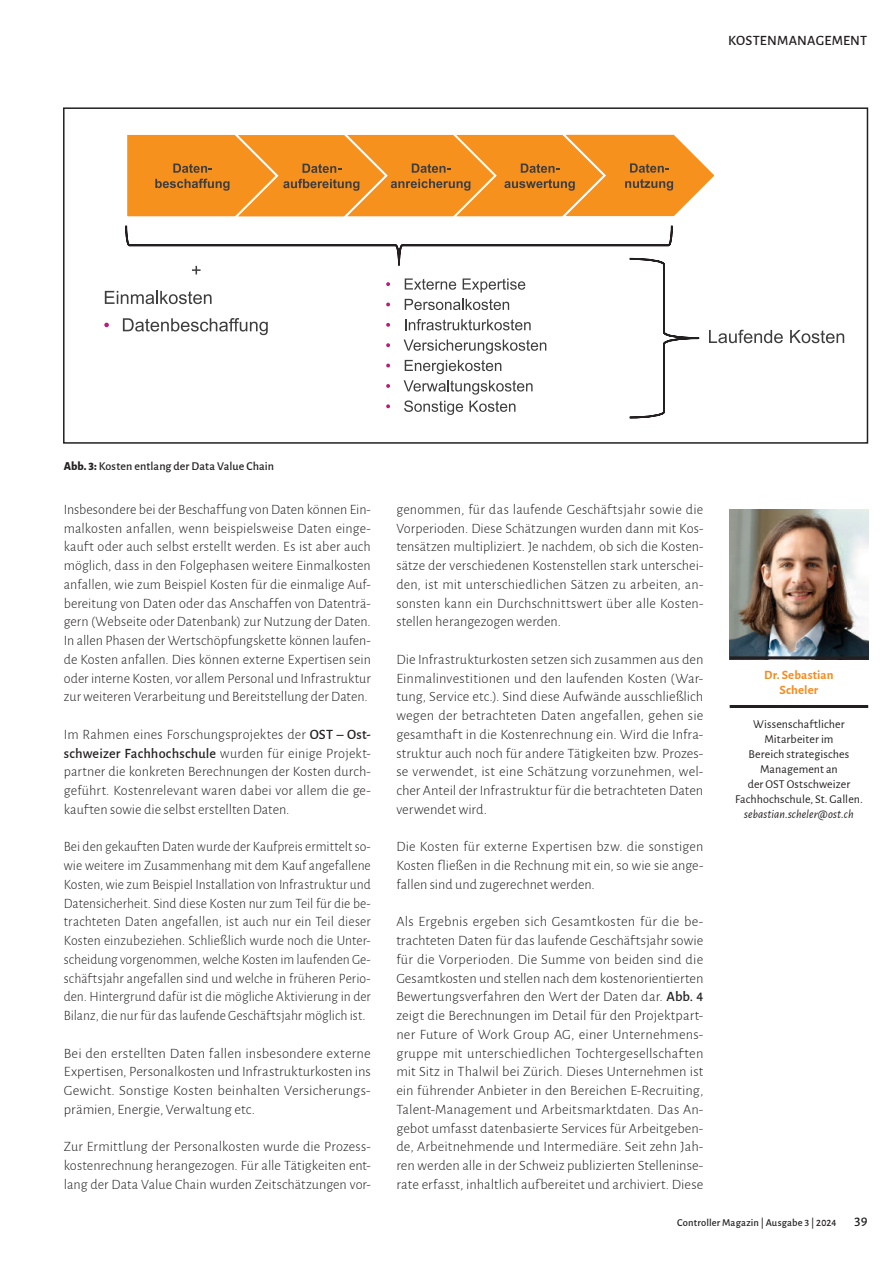
<style>
.page{position:relative;width:893px;height:1263px;background:#fff}
.page>*{position:absolute;margin:0;border:0;box-sizing:border-box;transform-origin:0 0}
.t1{font:300 14.25px/18.8px "Alegreya Sans";color:#231f20;text-align:justify}
.t2{font:300 14.25px/18.8px "Alegreya Sans";color:#231f20;text-align:justify;scale:.96 1}
.t3{font:500 14.25px "Alegreya Sans";letter-spacing:.01em;color:#231f20}
.t4{font:700 12.75px/15px "Alegreya Sans";letter-spacing:.01em;color:#f68b1f;text-align:center}
.t5{font:12px/15px "Alegreya Sans";letter-spacing:.005em;color:#231f20;text-align:center}
.t6{font:500 12px "Alegreya Sans";letter-spacing:.01em;color:#231f20}
.t7{font:italic 12px "Alegreya Sans";letter-spacing:.005em;color:#231f20}
.t8{font:500 10.5px "Alegreya Sans";letter-spacing:.01em;color:#231f20}
.s1{font-weight:800}
.s2{font-weight:500}
</style>
<div class="page">
<img style="left:730px;top:509px;width:138px;height:147px">
<hr style="left:730px;top:656px;width:138px;height:3px;background:#231f20">
<hr style="left:730px;top:705px;width:138px;height:3px;background:#231f20">
<svg style="left:790px;top:330px;width:54px;height:13px"></svg>
<svg style="left:104px;top:134px;width:679px;height:285px"></svg>
<div style="left:63px;top:107px;width:805px;height:337px;border:2px solid #231f20"></div>
<p class="t3" style="left:728px;top:31px;width:141px">KOSTENMANAGEMENT</p>
<p class="t6" style="left:64px;top:458px;width:212px"><span class="s1">Abb. 3:</span> Kosten entlang der Data Value Chain</p>
<p class="t1" style="left:64px;top:499px;width:309px">Insbesondere bei der Beschaffung von Daten können Ein&shy;malkosten anfallen, wenn beispielsweise Daten einge&shy;kauft oder auch selbst erstellt werden. Es ist aber auch möglich, dass in den Folgephasen weitere Einmalkosten anfallen, wie zum Beispiel Kosten für die einmalige Auf&shy;bereitung von Daten oder das Anschaffen von Datenträ&shy;gern (Webseite oder Datenbank) zur Nutzung der Daten.<br>In allen Phasen der Wertschöpfungskette können laufen&shy;de Kosten anfallen. Dies können externe Expertisen sein oder interne Kosten, vor allem Personal und Infrastruktur zur weiteren Verarbeitung und Bereitstellung der Daten.</p>
<p class="t1" style="left:64px;top:724px;width:309px">Im Rahmen eines Forschungsprojektes der <span class="s2">OST – Ost&shy;schweizer Fachhochschule</span> wurden für einige Projekt&shy;partner die konkreten Berechnungen der Kosten durch&shy;geführt. Kostenrelevant waren dabei vor allem die ge&shy;kauften sowie die selbst erstellten Daten.</p>
<p class="t2" style="left:64px;top:837px;width:321px">Bei den gekauften Daten wurde der Kaufpreis ermittelt so&shy;wie weitere im Zusammenhang mit dem Kauf angefallene Kosten, wie zum Beispiel Installation von Infrastruktur und Datensicherheit. Sind diese Kosten nur zum Teil für die be&shy;trachteten Daten angefallen, ist auch nur ein Teil dieser Kosten einzubeziehen. Schließlich wurde noch die Unter&shy;scheidung vorgenommen, welche Kosten im laufenden Ge&shy;schäftsjahr angefallen sind und welche in früheren Perio&shy;den. Hintergrund dafür ist die mögliche Aktivierung in der Bilanz, die nur für das laufende Geschäftsjahr möglich ist.</p>
<p class="t1" style="left:64px;top:1043px;width:309px">Bei den erstellten Daten fallen insbesondere externe Expertisen, Personalkosten und Infrastrukturkosten ins Gewicht. Sonstige Kosten beinhalten Versicherungs&shy;prämien, Energie, Verwaltung etc.</p>
<p class="t1" style="left:64px;top:1137px;width:309px">Zur Ermittlung der Personalkosten wurde die Prozess&shy;kostenrechnung herangezogen. Für alle Tätigkeiten ent&shy;lang der Data Value Chain wurden Zeitschätzungen vor-</p>
<p class="t1" style="left:396px;top:499px;width:309px">genommen, für das laufende Geschäftsjahr sowie die Vorperioden. Diese Schätzungen wurden dann mit Kos&shy;tensätzen multipliziert. Je nachdem, ob sich die Kosten&shy;sätze der verschiedenen Kostenstellen stark unterschei&shy;den, ist mit unterschiedlichen Sätzen zu arbeiten, an&shy;sonsten kann ein Durchschnittswert über alle Kosten&shy;stellen herangezogen werden.</p>
<p class="t1" style="left:396px;top:649px;width:309px">Die Infrastrukturkosten setzen sich zusammen aus den Einmalinvestitionen und den laufenden Kosten (War&shy;tung, Service etc.). Sind diese Aufwände ausschließlich wegen der betrachteten Daten angefallen, gehen sie gesamthaft in die Kostenrechnung ein. Wird die Infra&shy;struktur auch noch für andere Tätigkeiten bzw. Prozes&shy;se verwendet, ist eine Schätzung vorzunehmen, wel&shy;cher Anteil der Infrastruktur für die betrachteten Daten verwendet wird.</p>
<p class="t1" style="left:396px;top:837px;width:309px">Die Kosten für externe Expertisen bzw. die sonstigen Kosten fließen in die Rechnung mit ein, so wie sie ange&shy;fallen sind und zugerechnet werden.</p>
<p class="t1" style="left:396px;top:912px;width:309px">Als Ergebnis ergeben sich Gesamtkosten für die be&shy;trachteten Daten für das laufende Geschäftsjahr sowie für die Vorperioden. Die Summe von beiden sind die Gesamtkosten und stellen nach dem kostenorientierten Bewertungsverfahren den Wert der Daten dar. <span class="s2">Abb. 4 </span>zeigt die Berechnungen im Detail für den Projektpart&shy;ner Future of Work Group AG, einer Unternehmens&shy;gruppe mit unterschiedlichen Tochtergesellschaften mit Sitz in Thalwil bei Zürich. Dieses Unternehmen ist ein führender Anbieter in den Bereichen E-Recruiting, Talent-Management und Arbeitsmarktdaten. Das An&shy;gebot umfasst datenbasierte Services für Arbeitgeben&shy;de, Arbeitnehmende und Intermediäre. Seit zehn Jah&shy;ren werden alle in der Schweiz publizierten Stelleninse&shy;rate erfasst, inhaltlich aufbereitet und archiviert. Diese</p>
<p class="t4" style="left:764px;top:666px;width:71px">Dr. Sebastian<br>Scheler</p>
<p class="t5" style="left:735px;top:716px;width:129px">Wissenschaftlicher<br>Mitarbeiter im<br>Bereich strategisches<br>Management an<br>der OST Ostschweizer<br>Fachhochschule, St. Gallen.</p>
<p class="t7" style="left:744px;top:806px;width:111px">sebastian.scheler@ost.ch</p>
<p class="t8" style="left:677px;top:1215px;width:161px">Controller Magazin | Ausgabe 3 | 2024</p>
<p class="t3" style="left:854px;top:1212px;width:15px">39</p>
</div>
